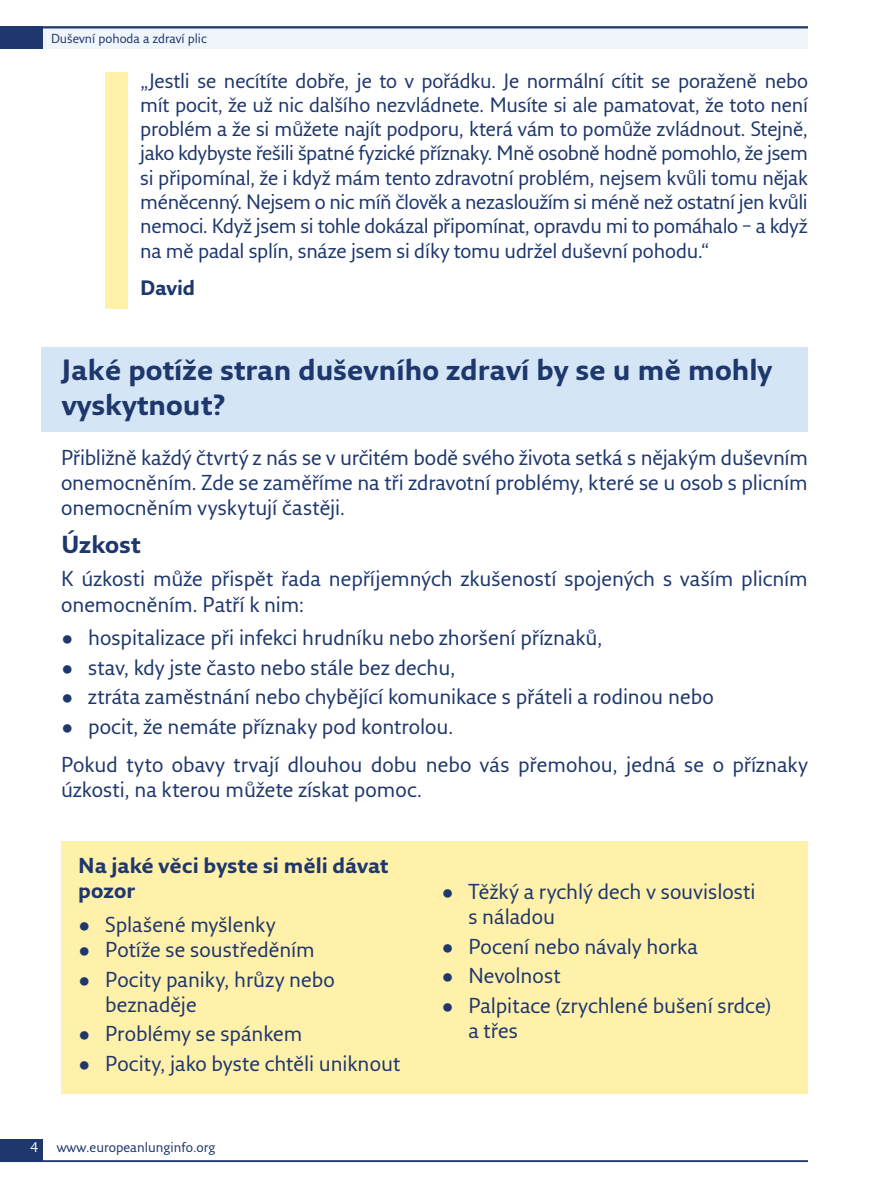
<style>
.page{position:relative;width:893px;height:1191px;background:#fff}
.page>*{position:absolute;margin:0;border:0;box-sizing:border-box;transform-origin:0 0}
.t1{font:700 28.5px/34.2px "Fresco Sans Pro";color:#1e376d}
.H___B-head{font:700 24px "Fresco Sans Pro";color:#1e376d}
.H___B-head-2{font:21px/25.2px "Fresco Sans Pro";color:#1e376d}
.H___B-head-3{font:700 21px/25.2px "Fresco Sans Pro";color:#1e376d}
.H___B-head-4{font:20.25px/24.3px "Fresco Sans Pro";letter-spacing:-.01em;color:#1e376d;text-align:justify}
.H___B-head-5{font:700 20.25px "Fresco Sans Pro";letter-spacing:-.015em;color:#1e376d}
.Running_foot_left{font:13.5px "Fresco Sans Pro";color:#1e376d}
.Folio_left{font:13.5px "Fresco Sans Pro";color:#fff}
.Running_head_left{font:12.75px "Fresco Sans Pro";color:#1e376d}
</style>
<div class="page">
<div style="left:0;top:26px;width:808px;height:23px;background:#eff5fb"></div>
<div style="left:0;top:1138px;width:43px;height:23px;background:#1e376d"></div>
<div style="left:0;top:26px;width:43px;height:23px;background:#1e376d"></div>
<hr style="left:0;top:1160px;width:808px;height:2px;background:#1e376d">
<hr style="left:0;top:26px;width:808px;height:2px;background:#1e376d">
<div style="left:42px;top:348px;width:766px;height:84px;background:#d4e5f5"></div>
<div style="left:105px;top:72px;width:23px;height:237px;background:#fff0aa"></div>
<div style="left:61px;top:841px;width:747px;height:252px;background:#fff0aa"></div>
<p class="Running_head_left" style="left:51px;top:30px;width:157px">Duševní pohoda a zdraví plic</p>
<p class="H___B-head-4" style="left:140px;top:68px;width:669px">„Jestli se necítíte dobře, je to v pořádku. Je normální cítit se poraženě nebo mít pocit, že už nic dalšího nezvládnete. Musíte si ale pamatovat, že toto není problém a že si můžete najít podporu, která vám to pomůže zvládnout. Stejně, jako kdybyste řešili špatné fyzické příznaky. Mně osobně hodně pomohlo, že jsem si připomínal, že i když mám tento zdravotní problém, nejsem kvůli tomu nějak méněcenný. Nejsem o nic míň člověk a nezasloužím si méně než ostatní jen kvůli nemoci. Když jsem si tohle dokázal připomínat, opravdu mi to pomáhalo – a když na mě padal splín, snáze jsem si díky tomu udržel duševní pohodu.“</p>
<p class="H___B-head-5" style="left:140px;top:275px;width:56px">David</p>
<p class="t1" style="left:62px;top:352px;width:712px">Jaké potíže stran duševního zdraví by se u mě mohly vyskytnout?</p>
<p class="H___B-head-2" style="left:61px;top:444px;width:748px;text-align:justify">Přibližně každý čtvrtý z nás se v určitém bodě svého života setká s nějakým duševním onemocněním. Zde se zaměříme na tři zdravotní problémy, které se u osob s plicním onemocněním vyskytují častěji.</p>
<p class="H___B-head" style="left:61px;top:529px;width:81px">Úzkost</p>
<p class="H___B-head-2" style="left:61px;top:566px;width:748px">K úzkosti může přispět řada nepříjemných zkušeností spojených s vaším plicním onemocněním. Patří k nim:</p>
<p class="H___B-head-2" style="left:61px;top:625px;width:543px">• hospitalizace při infekci hrudníku nebo zhoršení příznaků,</p>
<p class="H___B-head-2" style="left:61px;top:654px;width:396px">• stav, kdy jste často nebo stále bez dechu,</p>
<p class="H___B-head-2" style="left:61px;top:683px;width:654px">• ztráta zaměstnání nebo chybějící komunikace s přáteli a rodinou nebo</p>
<p class="H___B-head-2" style="left:61px;top:713px;width:394px">• pocit, že nemáte příznaky pod kontrolou.</p>
<p class="H___B-head-2" style="left:61px;top:751px;width:748px">Pokud tyto obavy trvají dlouhou dobu nebo vás přemohou, jedná se o příznaky úzkosti, na kterou můžete získat pomoc.</p>
<p class="H___B-head-3" style="left:78px;top:852px;width:312px">Na jaké věci byste si měli dávat pozor</p>
<p class="H___B-head-2" style="left:78px;top:911px;width:199px">• Splašené myšlenky</p>
<p class="H___B-head-2" style="left:78px;top:936px;width:238px">• Potíže se soustředěním</p>
<p class="H___B-head-2" style="left:105px;top:966px;width:231px;text-indent:-27px">• Pocity paniky, hrůzy nebo beznaděje</p>
<p class="H___B-head-2" style="left:78px;top:1020px;width:226px">• Problémy se spánkem</p>
<p class="H___B-head-2" style="left:78px;top:1050px;width:323px">• Pocity, jako byste chtěli uniknout</p>
<p class="H___B-head-2" style="left:468px;top:878px;width:289px;text-indent:-27px">• Těžký a rychlý dech v souvislosti s náladou</p>
<p class="H___B-head-2" style="left:441px;top:933px;width:258px">• Pocení nebo návaly horka</p>
<p class="H___B-head-2" style="left:441px;top:962px;width:121px">• Nevolnost</p>
<p class="H___B-head-2" style="left:468px;top:992px;width:304px;text-indent:-27px">• Palpitace (zrychlené bušení srdce) a třes</p>
<p class="Folio_left" style="left:30px;top:1139px;width:10px">4</p>
<p class="Running_foot_left" style="left:57px;top:1138px;width:160px">www.europeanlunginfo.org</p>
</div>
